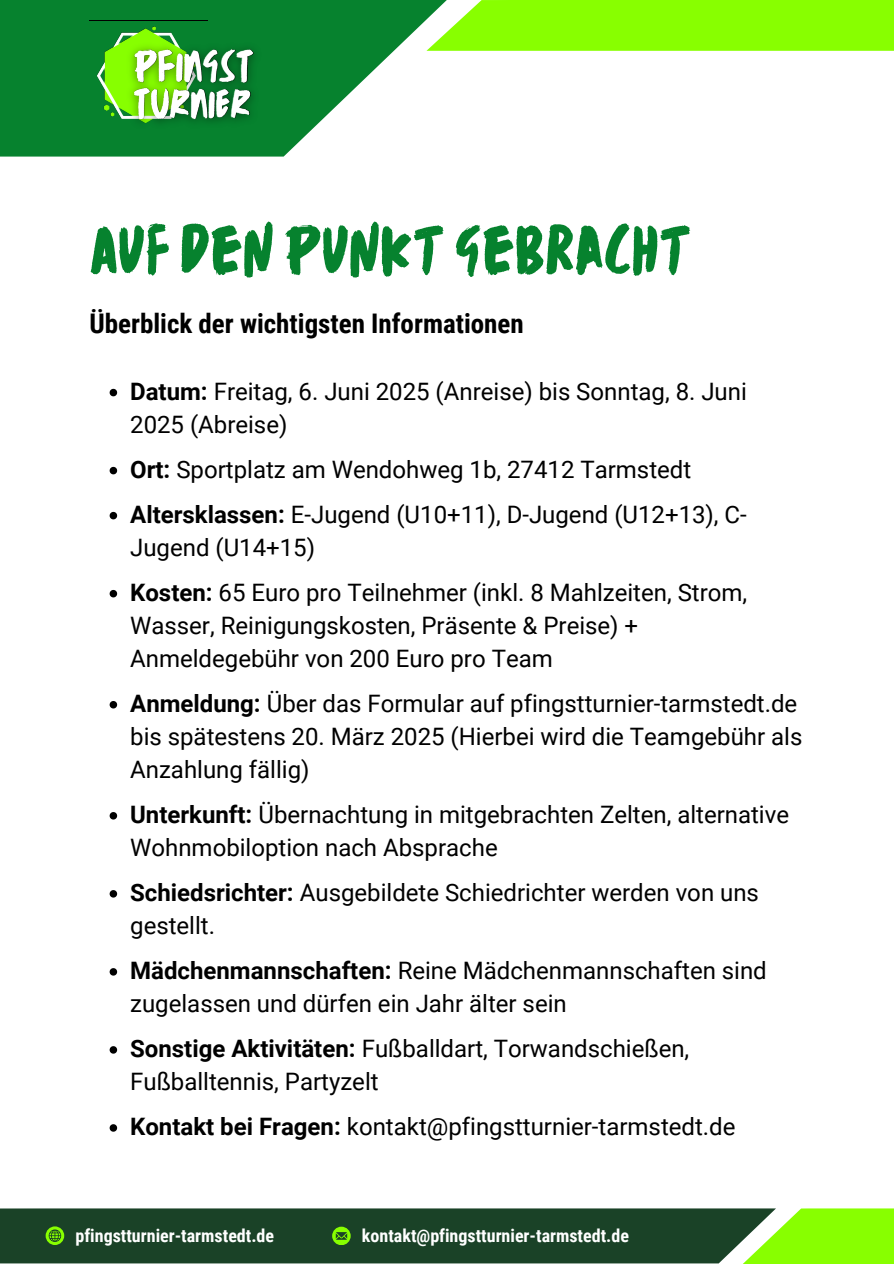
<style>
.page{position:relative;width:894px;height:1264px;background:#fff}
.page>*{position:absolute;margin:0;border:0;box-sizing:border-box;transform-origin:0 0}
.t1{font:64.5px "TC October Regular";color:#06822e}
.t2{font:700 27px "Roboto Condensed";color:#000}
.t3{font:24px/33px "Roboto";color:#000}
.t4{font:700 18px "Roboto Condensed";color:#fff}
.s1{font-weight:700}
</style>
<div class="page">
<svg style="left:0;top:0;width:426px;height:157px;fill:#06822e"></svg>
<svg style="left:426px;top:0;width:467px;height:51px;background:#8dfd0e"></svg>
<div style="left:738px;top:1208px;width:155px;height:55px;background:#8f0"></div>
<img style="left:89px;top:21px;width:118px;height:115px">
<img style="left:119px;top:34px;width:145px;height:101px">
<div style="left:0;top:1208px;width:775px;height:55px;background:#1a4227"></div>
<svg style="left:110px;top:389px;width:7px;height:7px"></svg>
<svg style="left:110px;top:467px;width:7px;height:7px"></svg>
<svg style="left:110px;top:512px;width:7px;height:7px"></svg>
<svg style="left:110px;top:590px;width:7px;height:7px"></svg>
<svg style="left:110px;top:701px;width:7px;height:7px"></svg>
<svg style="left:110px;top:812px;width:7px;height:7px"></svg>
<svg style="left:110px;top:890px;width:7px;height:7px"></svg>
<svg style="left:110px;top:968px;width:7px;height:7px"></svg>
<svg style="left:110px;top:1046px;width:7px;height:7px"></svg>
<svg style="left:110px;top:1124px;width:7px;height:7px"></svg>
<p class="t1" style="left:89px;top:202px;width:603px">AUF DEN PUNKT GEBRACHT</p>
<h1 class="t2" style="left:89px;top:307px;width:436px">Überblick der wichtigsten Informationen</h1>
<h2 class="t3" style="left:130px;top:375px;width:618px"><span class="s1">Datum:</span> Freitag, 6. Juni 2025 (Anreise) bis Sonntag, 8. Juni<br>2025 (Abreise)</h2>
<p class="t3" style="left:130px;top:453px;width:562px"><span class="s1">Ort:</span> Sportplatz am Wendohweg 1b, 27412 Tarmstedt</p>
<p class="t3" style="left:130px;top:498px;width:618px"><span class="s1">Altersklassen:</span> E-Jugend (U10+11), D-Jugend (U12+13), C-<br>Jugend (U14+15)</p>
<p class="t3" style="left:130px;top:576px;width:618px"><span class="s1">Kosten:</span> 65 Euro pro Teilnehmer (inkl. 8 Mahlzeiten, Strom,<br>Wasser, Reinigungskosten, Präsente &amp; Preise) +<br>Anmeldegebühr von 200 Euro pro Team</p>
<p class="t3" style="left:130px;top:687px;width:673px"><span class="s1">Anmeldung:</span> Über das Formular auf pfingstturnier-tarmstedt.de bis spätestens 20. März 2025 (Hierbei wird die Teamgebühr als<br>Anzahlung fällig)</p>
<p class="t3" style="left:130px;top:798px;width:660px"><span class="s1">Unterkunft:</span> Übernachtung in mitgebrachten Zelten, alternative<br>Wohnmobiloption nach Absprache</p>
<p class="t3" style="left:130px;top:876px;width:630px"><span class="s1">Schiedsrichter:</span> Ausgebildete Schiedrichter werden von uns gestellt.</p>
<p class="t3" style="left:130px;top:954px;width:638px"><span class="s1">Mädchenmannschaften:</span> Reine Mädchenmannschaften sind zugelassen und dürfen ein Jahr älter sein</p>
<p class="t3" style="left:130px;top:1032px;width:560px"><span class="s1">Sonstige Aktivitäten:</span> Fußballdart, Torwandschießen,<br>Fußballtennis, Partyzelt</p>
<p class="t3" style="left:130px;top:1110px;width:606px"><span class="s1">Kontakt bei Fragen:</span> kontakt@pfingstturnier-tarmstedt.de</p>
<p class="t4" style="left:75px;top:1224px;width:200px">pfingstturnier-tarmstedt.de</p>
<p class="t4" style="left:362px;top:1224px;width:268px">kontakt@pfingstturnier-tarmstedt.de</p>
</div>
